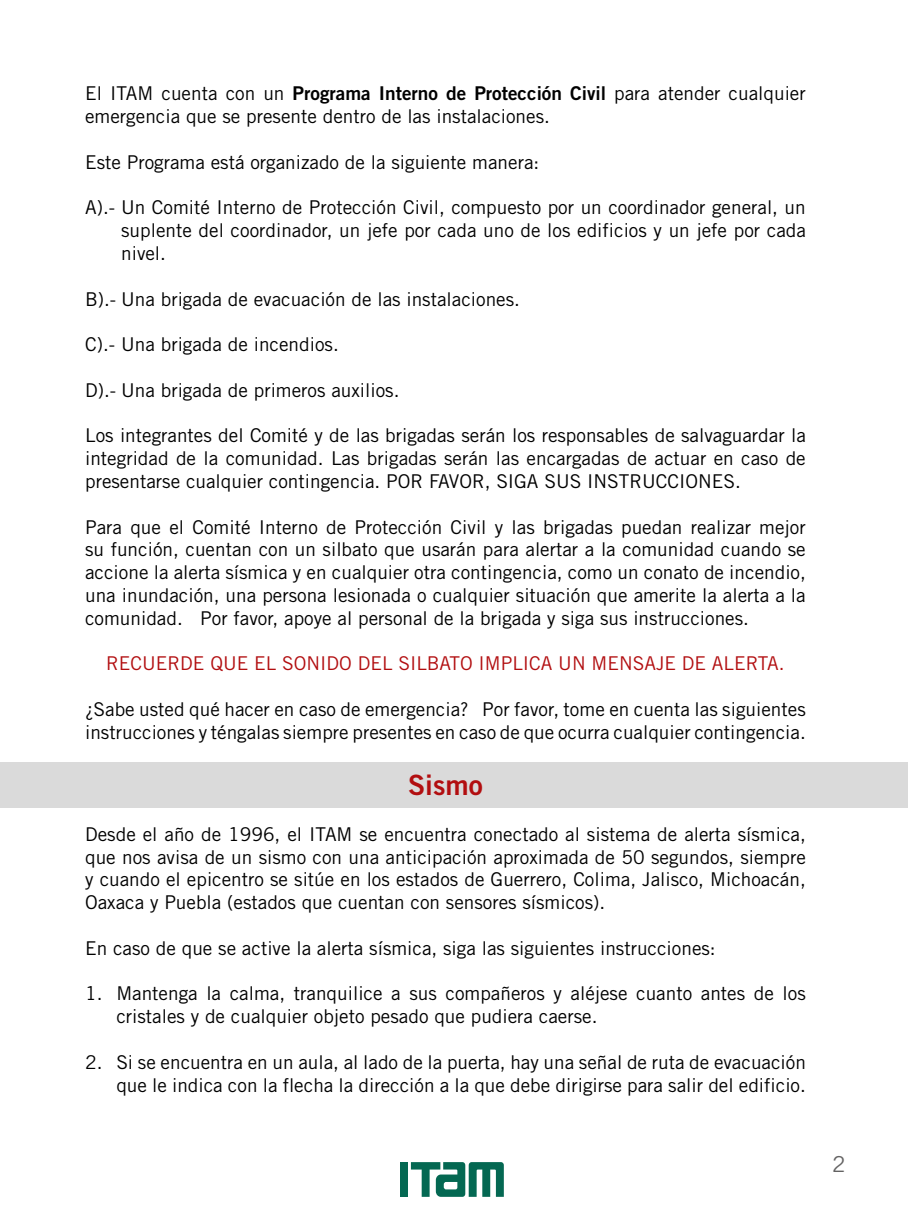
<style>
.page{position:relative;width:908px;height:1224px;background:#fff}
.page>*{position:absolute;margin:0;border:0;box-sizing:border-box;transform-origin:0 0}
.t1{font:28px "Trade Gothic Bold Two";color:#b20e10}
.t2{font:22px "Trade Gothic";color:#646363}
.t3{font:19px/22.8px "Trade Gothic";color:#000;text-align:justify}
.t4{font:19px "Trade Gothic";color:#b20e10}
.s1{font-family:"Trade Gothic Bold Two"}
</style>
<div class="page">
<div style="left:400px;top:1162px;width:8px;height:35px;background:#046852"></div>
<svg style="left:411px;top:1162px;width:92px;height:35px"></svg>
<div style="left:0;top:763px;width:907px;height:45px;background:#dadada"></div>
<p class="t3" style="left:85px;top:82px;width:721px">El ITAM cuenta con un <span class="s1">Programa Interno de Protección Civil</span> para atender cualquier emergencia que se presente dentro de las instalaciones.</p>
<p class="t3" style="left:85px;top:150px;width:455px">Este Programa está organizado de la siguiente manera:</p>
<p class="t3" style="left:121px;top:196px;width:686px;text-indent:-36px">A).- Un Comité Interno de Protección Civil, compuesto por un coordinador general, un suplente del coordinador, un jefe por cada uno de los edificios y un jefe por cada nivel.</p>
<p class="t3" style="left:85px;top:287px;width:436px">B).- Una brigada de evacuación de las instalaciones.</p>
<p class="t3" style="left:85px;top:333px;width:255px">C).- Una brigada de incendios.</p>
<p class="t3" style="left:85px;top:378px;width:316px">D).- Una brigada de primeros auxilios.</p>
<p class="t3" style="left:85px;top:424px;width:722px">Los integrantes del Comité y de las brigadas serán los responsables de salvaguardar la integridad de la comunidad. Las brigadas serán las encargadas de actuar en caso de presentarse cualquier contingencia. POR FAVOR, SIGA SUS INSTRUCCIONES.</p>
<p class="t3" style="left:85px;top:515px;width:722px">Para que el Comité Interno de Protección Civil y las brigadas puedan realizar mejor su función, cuentan con un silbato que usarán para alertar a la comunidad cuando se accione la alerta sísmica y en cualquier otra contingencia, como un conato de incendio, una inundación, una persona lesionada o cualquier situación que amerite la alerta a la comunidad. Por favor, apoye al personal de la brigada y siga sus instrucciones.</p>
<p class="t4" style="left:106px;top:652px;width:679px">RECUERDE QUE EL SONIDO DEL SILBATO IMPLICA UN MENSAJE DE ALERTA.</p>
<p class="t3" style="left:85px;top:698px;width:722px">¿Sabe usted qué hacer en caso de emergencia? Por favor, tome en cuenta las siguientes instrucciones y téngalas siempre presentes en caso de que ocurra cualquier contingencia.</p>
<h1 class="t1" style="left:408px;top:768px;width:76px">Sismo</h1>
<p class="t3" style="left:85px;top:822px;width:722px">Desde el año de 1996, el ITAM se encuentra conectado al sistema de alerta sísmica, que nos avisa de un sismo con una anticipación aproximada de 50 segundos, siempre y cuando el epicentro se sitúe en los estados de Guerrero, Colima, Jalisco, Michoacán, Oaxaca y Puebla (estados que cuentan con sensores sísmicos).</p>
<p class="t3" style="left:85px;top:936px;width:632px">En caso de que se active la alerta sísmica, siga las siguientes instrucciones:</p>
<p class="t3" style="left:116px;top:982px;width:690px;text-indent:-31px">1. Mantenga la calma, tranquilice a sus compañeros y aléjese cuanto antes de los cristales y de cualquier objeto pesado que pudiera caerse.</p>
<p class="t3" style="left:85px;top:1050px;width:722px;text-align:right">2. Si se encuentra en un aula, al lado de la puerta, hay una señal de ruta de evacuación que le indica con la flecha la dirección a la que debe dirigirse para salir del edificio.</p>
<p class="t2" style="left:831px;top:1151px;width:15px">2</p>
</div>
